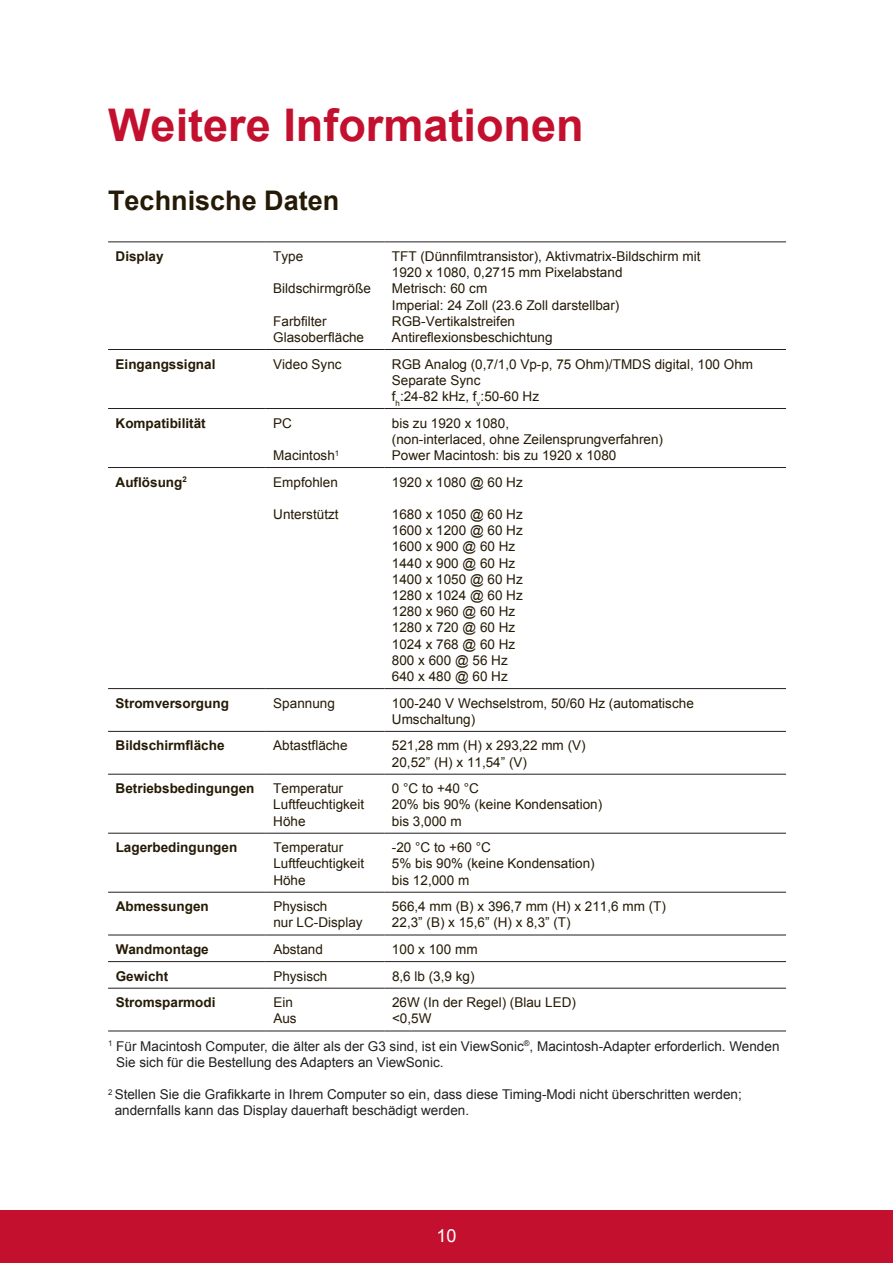
<style>
.page{position:relative;width:893px;height:1263px;background:#fff}
.page>*{position:absolute;margin:0;border:0;box-sizing:border-box;transform-origin:0 0}
.t1{font:700 45px "Arial";color:#c3102f}
.t2{font:700 27px "Arial";color:#251a05}
.t3{font:18px "Arial";color:#fff}
.t4{font:13.5px/16.2px "Arial";color:#251a05}
.t5{font:13.5px/16.2px "Arial";color:#231f20}
.t6{font:700 13.5px "Arial";color:#251a05}
</style>
<div class="page">
<div style="left:0;top:1210px;width:892px;height:53px;background:#c3102f"></div>
<hr style="left:108px;top:241px;width:158px;height:1px;background:#231f20">
<hr style="left:266px;top:241px;width:118px;height:1px;background:#231f20">
<hr style="left:384px;top:241px;width:401px;height:1px;background:#231f20">
<hr style="left:108px;top:1030px;width:158px;height:1px;background:#231f20">
<hr style="left:266px;top:1030px;width:118px;height:1px;background:#231f20">
<hr style="left:384px;top:1030px;width:401px;height:1px;background:#231f20">
<hr style="left:108px;top:349px;width:158px;height:1px;background:#231f20">
<hr style="left:266px;top:349px;width:118px;height:1px;background:#231f20">
<hr style="left:384px;top:349px;width:401px;height:1px;background:#231f20">
<hr style="left:108px;top:408px;width:158px;height:1px;background:#231f20">
<hr style="left:266px;top:408px;width:118px;height:1px;background:#231f20">
<hr style="left:384px;top:408px;width:401px;height:1px;background:#231f20">
<hr style="left:108px;top:467px;width:158px;height:1px;background:#231f20">
<hr style="left:266px;top:467px;width:118px;height:1px;background:#231f20">
<hr style="left:384px;top:467px;width:401px;height:1px;background:#231f20">
<hr style="left:108px;top:688px;width:158px;height:1px;background:#231f20">
<hr style="left:266px;top:688px;width:118px;height:1px;background:#231f20">
<hr style="left:384px;top:688px;width:401px;height:1px;background:#231f20">
<hr style="left:108px;top:731px;width:158px;height:1px;background:#231f20">
<hr style="left:266px;top:731px;width:118px;height:1px;background:#231f20">
<hr style="left:384px;top:731px;width:401px;height:1px;background:#231f20">
<hr style="left:108px;top:774px;width:158px;height:1px;background:#231f20">
<hr style="left:266px;top:774px;width:118px;height:1px;background:#231f20">
<hr style="left:384px;top:774px;width:401px;height:1px;background:#231f20">
<hr style="left:108px;top:833px;width:158px;height:1px;background:#231f20">
<hr style="left:266px;top:833px;width:118px;height:1px;background:#231f20">
<hr style="left:384px;top:833px;width:401px;height:1px;background:#231f20">
<hr style="left:108px;top:891px;width:158px;height:1px;background:#231f20">
<hr style="left:266px;top:891px;width:118px;height:1px;background:#231f20">
<hr style="left:384px;top:891px;width:401px;height:1px;background:#231f20">
<hr style="left:108px;top:934px;width:158px;height:1px;background:#231f20">
<hr style="left:266px;top:934px;width:118px;height:1px;background:#231f20">
<hr style="left:384px;top:934px;width:401px;height:1px;background:#231f20">
<hr style="left:108px;top:961px;width:158px;height:1px;background:#231f20">
<hr style="left:108px;top:987px;width:158px;height:1px;background:#231f20">
<hr style="left:266px;top:961px;width:118px;height:1px;background:#231f20">
<hr style="left:266px;top:987px;width:118px;height:1px;background:#231f20">
<hr style="left:384px;top:961px;width:401px;height:1px;background:#231f20">
<hr style="left:384px;top:987px;width:401px;height:1px;background:#231f20">
<h1 class="t1" style="left:108px;top:95px;width:477px">Weitere Informationen</h1>
<h2 class="t2" style="left:108px;top:182px;width:233px">Technische Daten</h2>
<p class="t6" style="left:116px;top:247px;width:50px">Display</p>
<p class="t4" style="left:273px;top:248px;width:32px">Type</p>
<p class="t4" style="left:273px;top:281px;width:99px">Bildschirmgröße</p>
<p class="t4" style="left:273px;top:313px;width:92px">Farbfilter<br>Glasoberfläche</p>
<p class="t4" style="left:392px;top:248px;width:310px">TFT (Dünnfilmtransistor), Aktivmatrix-Bildschirm mit 1920 x 1080, 0,2715 mm Pixelabstand<br>Metrisch: 60 cm<br>Imperial: 24 Zoll (23.6 Zoll darstellbar)<br>RGB-Vertikalstreifen<br>Antireflexionsbeschichtung</p>
<p class="t6" style="left:116px;top:355px;width:101px">Eingangssignal</p>
<p class="t4" style="left:273px;top:356px;width:70px">Video Sync</p>
<p class="t4" style="left:392px;top:356px;width:362px">RGB Analog (0,7/1,0 Vp-p, 75 Ohm)/TMDS digital, 100 Ohm<br>Separate Sync<br>f<sub>h</sub>:24-82 kHz, f<sub>v</sub>:50-60 Hz</p>
<p class="t6" style="left:115px;top:414px;width:92px">Kompatibilität</p>
<p class="t4" style="left:273px;top:415px;width:20px">PC</p>
<p class="t4" style="left:273px;top:447px;width:67px">Macintosh<sup>1</sup></p>
<p class="t4" style="left:392px;top:415px;width:272px">bis zu 1920 x 1080,<br>(non-interlaced, ohne Zeilensprungverfahren)<br>Power Macintosh: bis zu 1920 x 1080</p>
<p class="t6" style="left:116px;top:473px;width:73px">Auflösung<sup>2</sup></p>
<p class="t4" style="left:273px;top:474px;width:66px">Empfohlen</p>
<p class="t4" style="left:273px;top:506px;width:67px">Unterstützt</p>
<p class="t4" style="left:392px;top:474px;width:132px">1920 x 1080 @ 60 Hz</p>
<p class="t4" style="left:392px;top:506px;width:132px">1680 x 1050 @ 60 Hz<br>1600 x 1200 @ 60 Hz<br>1600 x 900 @ 60 Hz<br>1440 x 900 @ 60 Hz<br>1400 x 1050 @ 60 Hz<br>1280 x 1024 @ 60 Hz<br>1280 x 960 @ 60 Hz<br>1280 x 720 @ 60 Hz<br>1024 x 768 @ 60 Hz<br>800 x 600 @ 56 Hz<br>640 x 480 @ 60 Hz</p>
<p class="t6" style="left:116px;top:694px;width:115px">Stromversorgung</p>
<p class="t4" style="left:273px;top:695px;width:63px">Spannung</p>
<p class="t4" style="left:392px;top:695px;width:303px">100-240 V Wechselstrom, 50/60 Hz (automatische<br>Umschaltung)</p>
<p class="t6" style="left:116px;top:736px;width:110px">Bildschirmfläche</p>
<p class="t4" style="left:273px;top:737px;width:76px">Abtastfläche</p>
<p class="t4" style="left:392px;top:737px;width:195px">521,28 mm (H) x 293,22 mm (V)<br>20,52” (H) x 11,54” (V)</p>
<p class="t6" style="left:116px;top:779px;width:140px">Betriebsbedingungen</p>
<p class="t4" style="left:273px;top:780px;width:92px">Temperatur<br>Luftfeuchtigkeit<br>Höhe</p>
<p class="t4" style="left:392px;top:780px;width:212px">0 °C to +40 °C<br>20% bis 90% (keine Kondensation) bis 3,000 m</p>
<p class="t6" style="left:116px;top:838px;width:123px">Lagerbedingungen</p>
<p class="t4" style="left:273px;top:839px;width:92px">Temperatur<br>Luftfeuchtigkeit<br>Höhe</p>
<p class="t4" style="left:392px;top:839px;width:204px">-20 °C to +60 °C<br>5% bis 90% (keine Kondensation) bis 12,000 m</p>
<p class="t6" style="left:116px;top:897px;width:95px">Abmessungen</p>
<p class="t4" style="left:273px;top:898px;width:91px">Physisch<br>nur LC-Display</p>
<p class="t4" style="left:392px;top:898px;width:275px">566,4 mm (B) x 396,7 mm (H) x 211,6 mm (T)<br>22,3” (B) x 15,6” (H) x 8,3” (T)</p>
<p class="t6" style="left:116px;top:940px;width:95px">Wandmontage</p>
<p class="t4" style="left:273px;top:941px;width:51px">Abstand</p>
<p class="t4" style="left:392px;top:941px;width:87px">100 x 100 mm</p>
<p class="t6" style="left:116px;top:967px;width:54px">Gewicht</p>
<p class="t4" style="left:273px;top:968px;width:56px">Physisch</p>
<p class="t4" style="left:392px;top:968px;width:84px">8,6 lb (3,9 kg)</p>
<p class="t6" style="left:116px;top:993px;width:101px">Stromsparmodi</p>
<p class="t4" style="left:273px;top:994px;width:25px">Ein<br>Aus</p>
<p class="t4" style="left:392px;top:994px;width:185px">26W (In der Regel) (Blau LED) &lt;0,5W</p>
<p class="t5" style="left:116px;top:1037px;width:664px;text-indent:-8px"><sup>1</sup> Für Macintosh Computer, die älter als der G3 sind, ist ein ViewSonic<sup>®</sup>, Macintosh-Adapter erforderlich. Wenden<br>Sie sich für die Bestellung des Adapters an ViewSonic.</p>
<p class="t5" style="left:115px;top:1086px;width:628px;text-indent:-7px"><sup>2</sup> Stellen Sie die Grafikkarte in Ihrem Computer so ein, dass diese Timing-Modi nicht überschritten werden; andernfalls kann das Display dauerhaft beschädigt werden.</p>
<h3 class="t3" style="left:436px;top:1223px;width:22px">10</h3>
</div>
